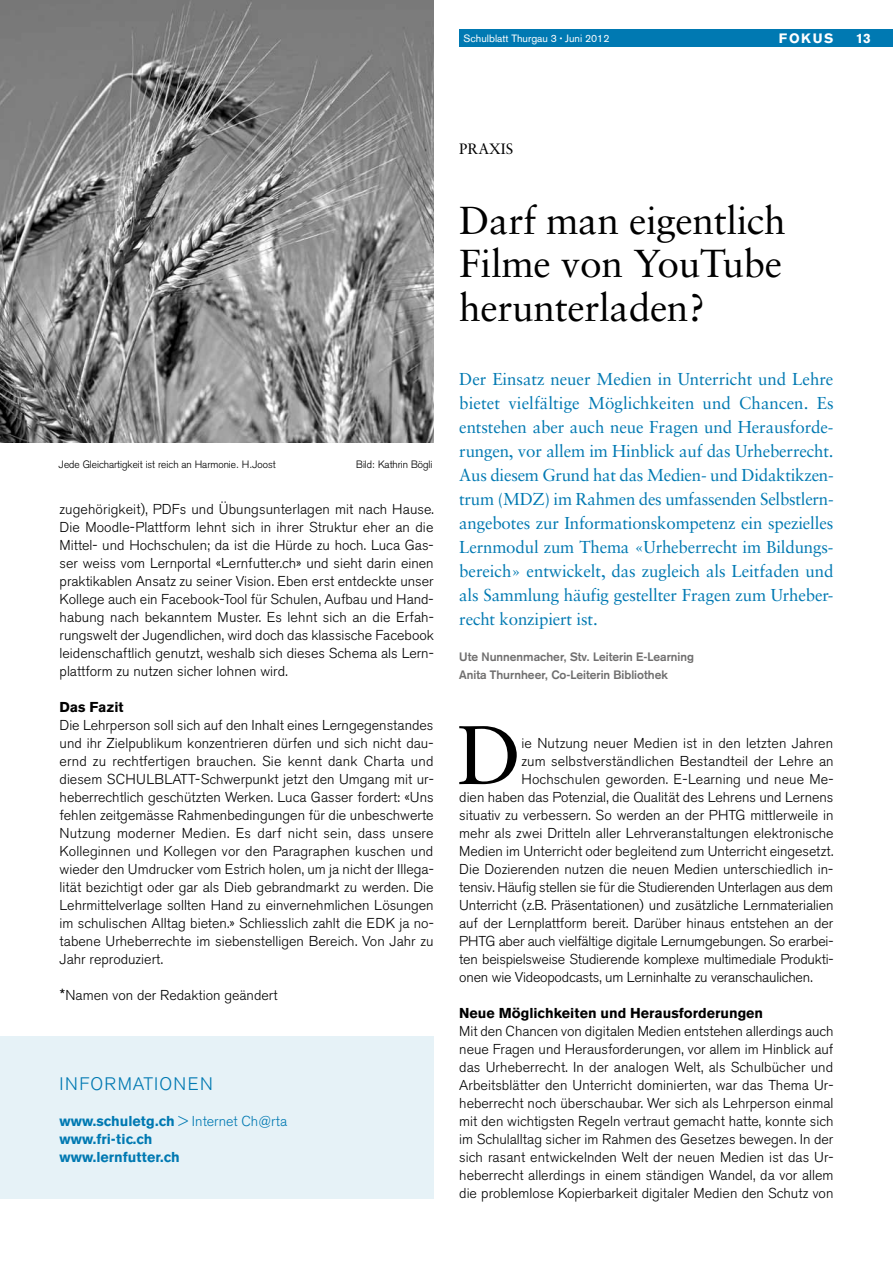
<style>
.page{position:relative;width:893px;height:1263px;background:#fff}
.page>*{position:absolute;margin:0;border:0;box-sizing:border-box;transform-origin:0 0}
.t1{font:83.1px "Sabon";color:#000}
.t2{font:39px/43.5px "Sabon";letter-spacing:-.01em;color:#000;text-align:justify}
.t3{font:300 18px "Akzidenz Grotesk BQ";color:#0079b2}
.t4{font:17.25px/24px "Sabon";letter-spacing:-.01em;color:#0079b2;text-align:justify}
.t5{font:15px "Sabon";color:#000}
.t6{font:300 14.25px/18px "Akzidenz Grotesk BQ";color:#000;text-align:justify}
.t7{font:700 14.25px/18px "Akzidenz Grotesk BQ";color:#0079b2}
.t8{font:700 14.25px "Akzidenz Grotesk BQ";color:#000}
.t9{font:700 13.5px "Akzidenz Grotesk BQ";letter-spacing:.12em;color:#fff}
.t10{font:700 12px/18px "Akzidenz Grotesk";color:#706f6f}
.t11{font:300 10.5px "Akzidenz Grotesk";color:#000}
.t12{font:10.5px "Akzidenz Grotesk BQ";color:#fff}
.s1{font-size:7.5px}
.s2{font-size:20.25px}
.s3{font-weight:300}
</style>
<div class="page">
<div style="left:459px;top:30px;width:434px;height:17px;background:#0079b2"></div>
<div style="left:0;top:1036px;width:434px;height:162px;background:#e6f2f7"></div>
<img style="left:0;top:0;width:434px;height:442px">
<p class="t12" style="left:463px;top:32px;width:147px">Schulblatt Thurgau 3 <span class="s1">•</span> Juni 2012</p>
<p class="t9" style="left:779px;top:31px;width:56px">Fokus</p>
<p class="t9" style="left:856px;top:31px;width:17px">13</p>
<p class="t11" style="left:59px;top:458px;width:218px">Jede Gleichartigkeit ist reich an Harmonie. H.Joost</p>
<p class="t11" style="left:356px;top:458px;width:78px">Bild: Kathrin Bögli</p>
<p class="t6" style="left:60px;top:500px;width:376px">zugehörigkeit), PDFs und Übungsunterlagen mit nach Hause.<br>Die Moodle-Plattform lehnt sich in ihrer Struktur eher an die Mittel- und Hochschulen; da ist die Hürde zu hoch. Luca Gas&shy;ser weiss vom Lernportal «Lernfutter.ch» und sieht darin einen praktikablen Ansatz zu seiner Vision. Eben erst entdeckte unser Kollege auch ein Facebook-Tool für Schulen, Aufbau und Hand&shy;habung nach bekanntem Muster. Es lehnt sich an die Erfah&shy;rungswelt der Jugendlichen, wird doch das klassische Facebook leidenschaftlich genutzt, weshalb sich dieses Schema als Lern&shy;plattform zu nutzen sicher lohnen wird.</p>
<p class="t8" style="left:60px;top:699px;width:66px">Das Fazit</p>
<p class="t6" style="left:60px;top:716px;width:376px">Die Lehrperson soll sich auf den Inhalt eines Lerngegenstandes und ihr Zielpublikum konzentrieren dürfen und sich nicht dau&shy;ernd zu rechtfertigen brauchen. Sie kennt dank Charta und diesem SCHULBLATT-Schwerpunkt jetzt den Umgang mit ur&shy;heberrechtlich geschützten Werken. Luca Gasser fordert: «Uns fehlen zeitgemässe Rahmenbedingungen für die unbeschwerte Nutzung moderner Medien. Es darf nicht sein, dass unsere Kolleginnen und Kollegen vor den Paragraphen kuschen und wieder den Umdrucker vom Estrich holen, um ja nicht der Illega&shy;lität bezichtigt oder gar als Dieb gebrandmarkt zu werden. Die Lehrmittelverlage sollten Hand zu einvernehmlichen Lösungen im schulischen Alltag bieten.» Schliesslich zahlt die EDK ja no&shy;tabene Urheberrechte im siebenstelligen Bereich. Von Jahr zu Jahr reproduziert.</p>
<p class="t6" style="left:60px;top:986px;width:220px"><span class="s2">*</span>Namen von der Redaktion geändert</p>
<p class="t3" style="left:60px;top:1074px;width:19px">Informationen</p>
<p class="t7" style="left:60px;top:1112px;width:229px">www.schuletg.ch <span class="s3">&gt; Internet Ch@rta </span>www.fri-tic.ch<br>www.lernfutter.ch</p>
<p class="t5" style="left:459px;top:140px;width:49px">Praxis</p>
<h2 class="t2" style="left:459px;top:198px;width:328px">Darf man eigentlich Filme von YouTube herunterladen?</h2>
<p class="t4" style="left:459px;top:367px;width:376px">Der Einsatz neuer Medien in Unterricht und Lehre bietet vielfältige Möglichkeiten und Chancen. Es entstehen aber auch neue Fragen und Herausforde&shy;rungen, vor allem im Hinblick auf das Urheberrecht.<br>Aus diesem Grund hat das Medien- und Didaktikzen&shy;trum (MDZ) im Rahmen des umfassenden Selbstlern&shy;angebotes zur Informationskompetenz ein spezielles Lernmodul zum Thema «Urheberrecht im Bildungs&shy;bereich» entwickelt, das zugleich als Leitfaden und als Sammlung häufig gestellter Fragen zum Urheber&shy;recht konzipiert ist.</p>
<p class="t10" style="left:459px;top:648px;width:236px">Ute Nunnenmacher, Stv. Leiterin E-Learning<br>Anita Thurnheer, Co-Leiterin Bibliothek</p>
<h1 class="t1" style="left:457px;top:706px;width:66px">D</h1>
<p class="t6" style="left:522px;top:734px;width:313px">ie Nutzung neuer Medien ist in den letzten Jahren</p>
<p class="t6" style="left:522px;top:752px;width:314px">zum selbstverständlichen Bestandteil der Lehre an</p>
<p class="t6" style="left:522px;top:770px;width:313px">Hochschulen geworden. E-Learning und neue Me-</p>
<p class="t6" style="left:459px;top:788px;width:376px">dien haben das Potenzial, die Qualität des Lehrens und Lernens</p>
<p class="t6" style="left:459px;top:806px;width:376px">situativ zu verbessern. So werden an der PHTG mittlerweile in</p>
<p class="t6" style="left:459px;top:824px;width:376px">mehr als zwei Dritteln aller Lehrveranstaltungen elektronische</p>
<p class="t6" style="left:459px;top:842px;width:376px">Medien im Unterricht oder begleitend zum Unterricht eingesetzt.</p>
<p class="t6" style="left:459px;top:860px;width:375px">Die Dozierenden nutzen die neuen Medien unterschiedlich in-</p>
<p class="t6" style="left:459px;top:878px;width:376px">tensiv. Häufig stellen sie für die Studierenden Unterlagen aus dem</p>
<p class="t6" style="left:459px;top:896px;width:376px">Unterricht (z.B. Präsentationen) und zusätzliche Lernmaterialien</p>
<p class="t6" style="left:459px;top:914px;width:376px">auf der Lernplattform bereit. Darüber hinaus entstehen an der</p>
<p class="t6" style="left:459px;top:932px;width:376px">PHTG aber auch vielfältige digitale Lernumgebungen. So erarbei-</p>
<p class="t6" style="left:459px;top:950px;width:376px">ten beispielsweise Studierende komplexe multimediale Produkti-</p>
<p class="t6" style="left:459px;top:968px;width:355px">onen wie Videopodcasts, um Lerninhalte zu veranschaulichen.</p>
<p class="t8" style="left:459px;top:1005px;width:305px">Neue Möglichkeiten und Herausforderungen</p>
<p class="t6" style="left:459px;top:1022px;width:376px">Mit den Chancen von digitalen Medien entstehen allerdings auch neue Fragen und Herausforderungen, vor allem im Hinblick auf das Urheberrecht. In der analogen Welt, als Schulbücher und Arbeitsblätter den Unterricht dominierten, war das Thema Ur&shy;heberrecht noch überschaubar. Wer sich als Lehrperson einmal mit den wichtigsten Regeln vertraut gemacht hatte, konnte sich im Schulalltag sicher im Rahmen des Gesetzes bewegen. In der sich rasant entwickelnden Welt der neuen Medien ist das Ur&shy;heberrecht allerdings in einem ständigen Wandel, da vor allem die problemlose Kopierbarkeit digitaler Medien den Schutz von</p>
</div>
